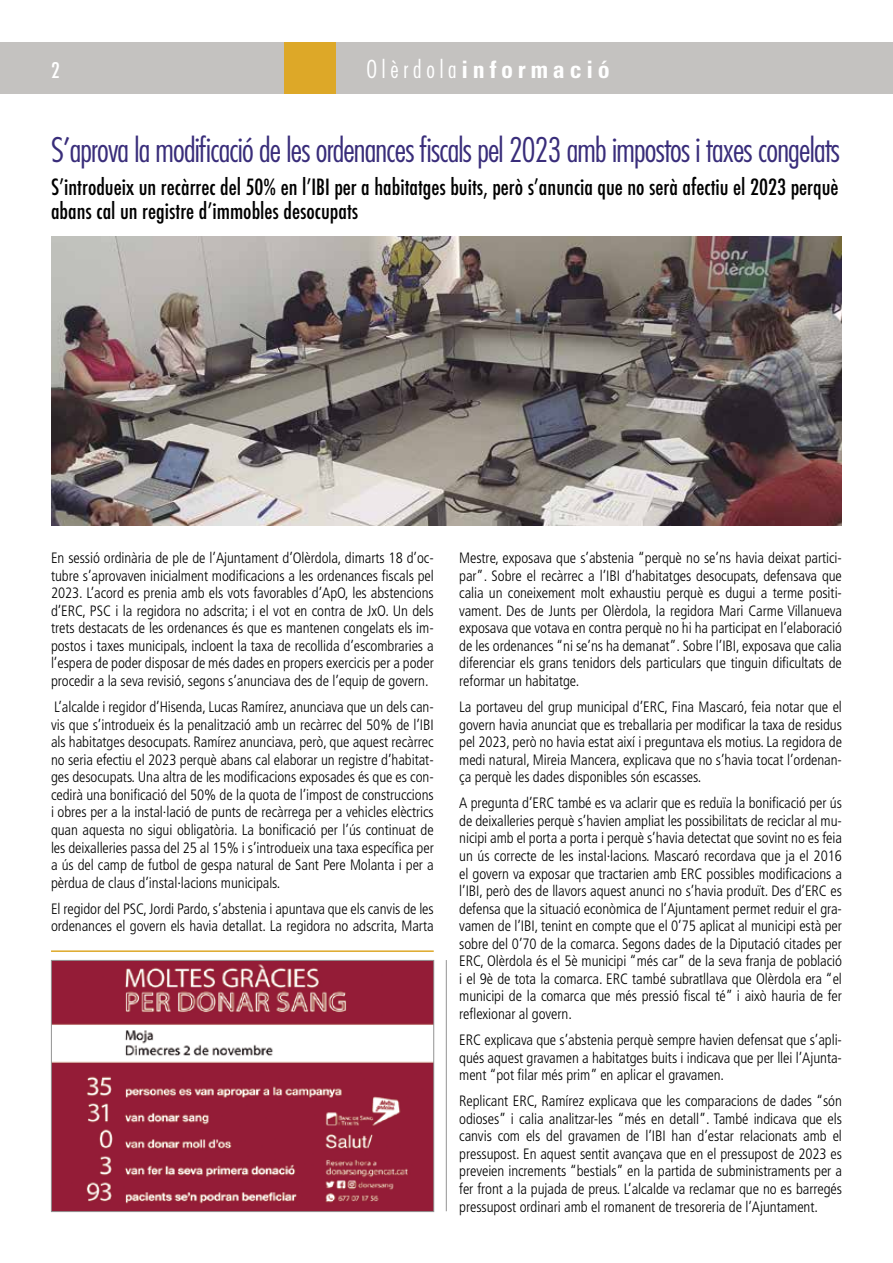
<style>
.page{position:relative;width:893px;height:1263px;background:#fff}
.page>*{position:absolute;margin:0;border:0;box-sizing:border-box;transform-origin:0 0}
.t1{font:300 condensed 33px "Futura";letter-spacing:-.025em;color:#392d7a}
.t2{font:700 condensed 24px "Univers";letter-spacing:.2em;color:#fff}
.t3{font:500 condensed 21.75px/23.4px "Futura";color:#000}
.t4{font:500 condensed 21px "Futura";color:#fff}
.t5{font:300 condensed 15px/17.5px "Frutiger";letter-spacing:-.005em;color:#000;text-align:justify}
.s1{font-family:"Futura";font-weight:300}
</style>
<div class="page">
<div style="left:0;top:43px;width:893px;height:51px;background:#c4c2c0"></div>
<div style="left:285px;top:43px;width:51px;height:51px;background:#dda828"></div>
<img style="left:53px;top:962px;width:379px;height:248px">
<div style="left:51px;top:960px;width:383px;height:252px;border:1px solid #939393"></div>
<hr style="left:51px;top:950px;width:383px;height:2px;background:#dda828">
<img style="left:51px;top:237px;width:791px;height:289px">
<hr style="left:446px;top:960px;width:1px;height:251px;background:#939393">
<h3 class="t4" style="left:51px;top:57px;width:10px">2</h3>
<h2 class="t2" style="left:366px;top:55px;width:245px"><span class="s1">Olèrdola</span>informació</h2>
<h1 class="t1" style="left:51px;top:131px;width:790px">S’aprova la modificació de les ordenances fiscals pel 2023 amb impostos i taxes congelats</h1>
<h3 class="t3" style="left:51px;top:175px;width:789px">S’introdueix un recàrrec del 50% en l’IBI per a habitatges buits, però s’anuncia que no serà afectiu el 2023 perquè abans cal un registre d’immobles desocupats</h3>
<p class="t5" style="left:51px;top:549px;width:384px">En sessió ordinària de ple de l’Ajuntament d’Olèrdola, dimarts 18 d’oc&shy;tubre s’aprovaven inicialment modificacions a les ordenances fiscals pel 2023. L’acord es prenia amb els vots favorables d’ApO, les abstencions d’ERC, PSC i la regidora no adscrita; i el vot en contra de JxO. Un dels trets destacats de les ordenances és que es mantenen congelats els im&shy;postos i taxes municipals, incloent la taxa de recollida d’escombraries a l’espera de poder disposar de més dades en propers exercicis per a poder procedir a la seva revisió, segons s’anunciava des de l’equip de govern.</p>
<p class="t5" style="left:51px;top:698px;width:384px">L’alcalde i regidor d’Hisenda, Lucas Ramírez, anunciava que un dels can&shy;vis que s’introdueix és la penalització amb un recàrrec del 50% de l’IBI als habitatges desocupats. Ramírez anunciava, però, que aquest recàrrec no seria efectiu el 2023 perquè abans cal elaborar un registre d’habitat&shy;ges desocupats. Una altra de les modificacions exposades és que es con&shy;cedirà una bonificació del 50% de la quota de l’impost de construccions i obres per a la instal·lació de punts de recàrrega per a vehicles elèctrics quan aquesta no sigui obligatòria. La bonificació per l’ús continuat de les deixalleries passa del 25 al 15% i s’introdueix una taxa específica per a ús del camp de futbol de gespa natural de Sant Pere Molanta i per a pèrdua de claus d’instal·lacions municipals.</p>
<p class="t5" style="left:51px;top:900px;width:384px">El regidor del PSC, Jordi Pardo, s’abstenia i apuntava que els canvis de les ordenances el govern els havia detallat. La regidora no adscrita, Marta</p>
<p class="t5" style="left:459px;top:549px;width:384px">Mestre, exposava que s’abstenia “perquè no se’ns havia deixat partici&shy;par”. Sobre el recàrrec a l’IBI d’habitatges desocupats, defensava que calia un coneixement molt exhaustiu perquè es dugui a terme positi&shy;vament. Des de Junts per Olèrdola, la regidora Mari Carme Villanueva exposava que votava en contra perquè no hi ha participat en l’elaboració de les ordenances “ni se’ns ha demanat”. Sobre l’IBI, exposava que calia diferenciar els grans tenidors dels particulars que tinguin dificultats de reformar un habitatge.</p>
<p class="t5" style="left:459px;top:698px;width:384px">La portaveu del grup municipal d’ERC, Fina Mascaró, feia notar que el govern havia anunciat que es treballaria per modificar la taxa de residus pel 2023, però no havia estat així i preguntava els motius. La regidora de medi natural, Mireia Mancera, explicava que no s’havia tocat l’ordenan&shy;ça perquè les dades disponibles són escasses.</p>
<p class="t5" style="left:459px;top:795px;width:384px">A pregunta d’ERC també es va aclarir que es reduïa la bonificació per ús de deixalleries perquè s’havien ampliat les possibilitats de reciclar al mu&shy;nicipi amb el porta a porta i perquè s’havia detectat que sovint no es feia un ús correcte de les instal·lacions. Mascaró recordava que ja el 2016 el govern va exposar que tractarien amb ERC possibles modificacions a l’IBI, però des de llavors aquest anunci no s’havia produït. Des d’ERC es defensa que la situació econòmica de l’Ajuntament permet reduir el gra&shy;vamen de l’IBI, tenint en compte que el 0’75 aplicat al municipi està per sobre del 0’70 de la comarca. Segons dades de la Diputació citades per ERC, Olèrdola és el 5è municipi “més car” de la seva franja de població i el 9è de tota la comarca. ERC també subratllava que Olèrdola era “el municipi de la comarca que més pressió fiscal té” i això hauria de fer reflexionar al govern.</p>
<p class="t5" style="left:459px;top:1031px;width:384px">ERC explicava que s’abstenia perquè sempre havien defensat que s’apli&shy;qués aquest gravamen a habitatges buits i indicava que per llei l’Ajunta&shy;ment “pot filar més prim” en aplicar el gravamen.</p>
<p class="t5" style="left:459px;top:1092px;width:384px">Replicant ERC, Ramírez explicava que les comparacions de dades “són odioses” i calia analitzar-les “més en detall”. També indicava que els canvis com els del gravamen de l’IBI han d’estar relacionats amb el pressupost. En aquest sentit avançava que en el pressupost de 2023 es preveien increments “bestials” en la partida de subministraments per a fer front a la pujada de preus. L’alcalde va reclamar que no es barregés pressupost ordinari amb el romanent de tresoreria de l’Ajuntament.</p>
</div>
